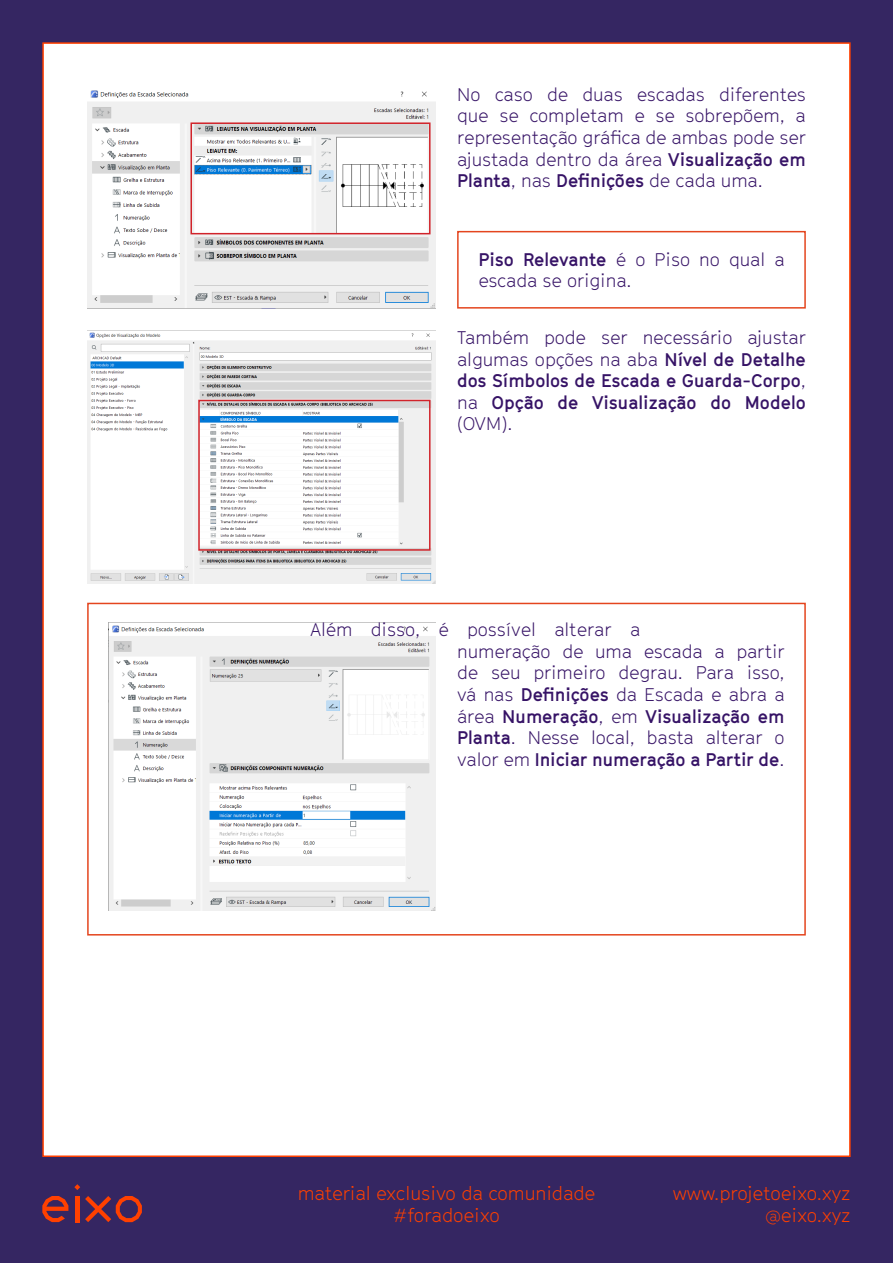
<style>
.page{position:relative;width:893px;height:1263px;background:#fff}
.page>*{position:absolute;margin:0;border:0;box-sizing:border-box;transform-origin:0 0}
.t1{font:300 18.6px/22.4px "GT Cinetype";color:#ff4000;text-align:right}
.t2{font:300 18px/21.6px "GT Cinetype";color:#361366}
.t3{font:700 18px/21.6px "GT Cinetype";color:#361366;text-align:justify}
.s1{font-weight:700}
.s2{font-weight:300}
</style>
<div class="page">
<div style="left:0;top:0;width:42px;height:1263px;background:#352662"></div>
<div style="left:851px;top:0;width:42px;height:1263px;background:#352662"></div>
<div style="left:31px;top:0;width:862px;height:42px;background:#352662"></div>
<div style="left:31px;top:1157px;width:862px;height:106px;background:#352662"></div>
<div style="left:457px;top:231px;width:349px;height:78px;border:2px solid #e4451e"></div>
<div style="left:87px;top:603px;width:719px;height:332px;border:2px solid #e4451e"></div>
<img style="left:87px;top:90px;width:349px;height:219px">
<img style="left:87px;top:330px;width:349px;height:254px">
<img style="left:108px;top:622px;width:328px;height:288px">
<div style="left:190px;top:122px;width:241px;height:112px;border:2px solid #d1232a"></div>
<div style="left:198px;top:400px;width:233px;height:151px;border:2px solid #d1232a"></div>
<svg style="left:42px;top:1196px;width:26px;height:26px"></svg>
<svg style="left:74px;top:1184px;width:6px;height:6px"></svg>
<hr style="left:75px;top:1196px;width:4px;height:26px;background:#ff4000">
<svg style="left:85px;top:1196px;width:57px;height:26px"></svg>
<p class="t2" style="left:457px;top:83px;width:350px;text-align:justify">No caso de duas escadas diferentes que se completam e se sobrepõem, a representação gráfca de ambas pode ser ajustada dentro da área <span class="s1">Visualização em Planta</span>, nas <span class="s1">Defnições</span> de cada uma.</p>
<p class="t2" style="left:478px;top:248px;width:308px"><span class="s1">Piso Relevante</span> é o Piso no qual a escada se origina.</p>
<p class="t3" style="left:457px;top:327px;width:350px"><span class="s2">Também pode ser necessário ajustar algumas opções na aba</span> Nível de Detalhe dos Símbolos de Escada e Guarda-Corpo<span class="s2">, na</span> Opção de Visualização do Modelo <span class="s2">(OVM).</span></p>
<p class="t2" style="left:457px;top:619px;width:329px;text-indent:-147px">Além disso, é possível alterar a<br>numeração de uma escada a partir de seu primeiro degrau. Para isso, vá nas <span class="s1">Defnições</span> da Escada e abra a área <span class="s1">Numeração</span>, em <span class="s1">Visualização em Planta</span>. Nesse local, basta alterar o valor em <span class="s1">Iniciar numeração a Partir de</span>.</p>
<p class="t1" style="left:298px;top:1182px;width:299px;text-align:center">material exclusivo da comunidade #foradoeixo</p>
<p class="t1" style="left:673px;top:1182px;width:179px">www.projetoeixo.xyz @eixo.xyz</p>
</div>
